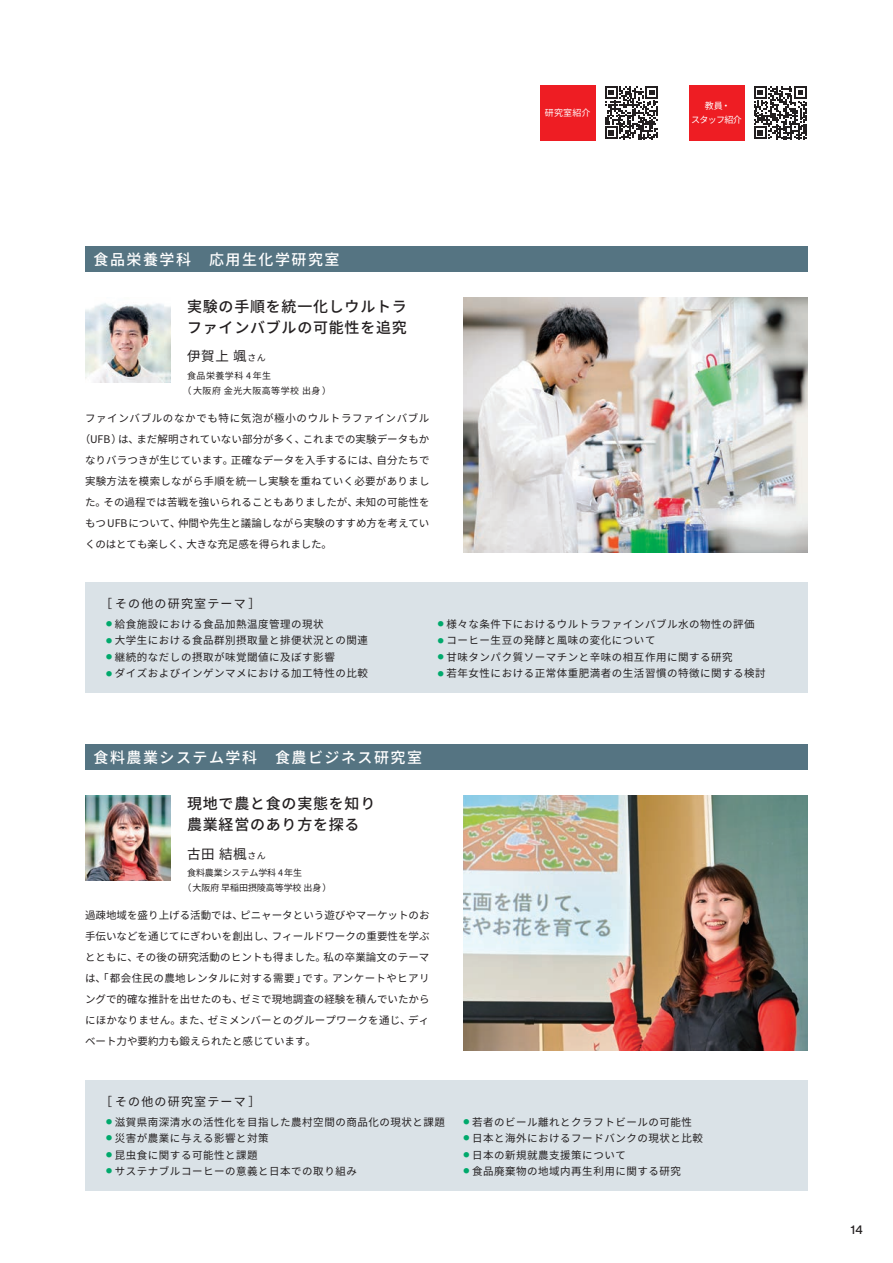
<style>
.page{position:relative;width:893px;height:1263px;background:#fff}
.page>*{position:absolute;margin:0;border:0;box-sizing:border-box;transform-origin:0 0}
.t1{font:500 15px/21px "Noto Sans CJ Kjp";letter-spacing:.05em;color:#231f20}
.t2{font:500 15px "Noto Sans CJ Kjp";letter-spacing:.1em;color:#fff}
.t3{font:13.5px "Noto Sans CJ Kjp";letter-spacing:.05em;color:#231f20}
.t4{font:12px "Noto Sans CJ Kjp";letter-spacing:.1em;color:#231f20}
.t5{font:500 12px "Helvetica Now Display";color:#231f20}
.t6{font:10.5px/21px "Noto Sans CJ Kjp";letter-spacing:.05em;color:#231f20;text-align:justify}
.t7{font:10.5px "Noto Sans CJ Kjp";letter-spacing:.01em;color:#231f20}
.t8{font:10.5px "Noto Sans CJ Kjp";letter-spacing:.005em;color:#231f20}
.t9{font:10.5px "Noto Sans CJ Kjp";letter-spacing:-.005em;color:#231f20}
.t10{font:10.5px "Noto Sans CJ Kjp";letter-spacing:.025em;color:#231f20}
.t11{font:10.5px "Noto Sans CJ Kjp";letter-spacing:-.01em;color:#231f20}
.t12{font:9px/15px "Noto Sans CJ Kjp";letter-spacing:-.01em;color:#231f20}
.t13{font:9px/15px "Noto Sans CJ Kjp";letter-spacing:.05em;color:#231f20}
.t14{font:9px/13.5px "Noto Sans CJ Kjp";letter-spacing:-.075em;color:#fff;text-align:center}
.t15{font:9px "Noto Sans CJ Kjp";letter-spacing:-.035em;color:#fff}
.s1{font-size:9px}
</style>
<div class="page">
<div style="left:85px;top:247px;width:723px;height:25px;background:#557482"></div>
<img style="left:463px;top:298px;width:345px;height:255px">
<div style="left:85px;top:744px;width:723px;height:26px;background:#557482"></div>
<div style="left:85px;top:583px;width:723px;height:110px;background:#dae2e7"></div>
<div style="left:85px;top:1080px;width:723px;height:111px;background:#dae2e7"></div>
<svg style="left:754px;top:86px;width:53px;height:53px"></svg>
<div style="left:689px;top:85px;width:55px;height:55px;background:#ee1d23"></div>
<svg style="left:605px;top:86px;width:53px;height:53px"></svg>
<div style="left:540px;top:85px;width:55px;height:55px;background:#ee1d23"></div>
<img style="left:85px;top:303px;width:85px;height:80px">
<img style="left:85px;top:795px;width:85px;height:85px">
<img style="left:463px;top:795px;width:345px;height:255px">
<p class="t15" style="left:545px;top:108px;width:47px">研究室紹介</p>
<p class="t14" style="left:691px;top:99px;width:52px">教員・<br>スタッフ紹介</p>
<h1 class="t2" style="left:94px;top:251px;width:248px">食品栄養学科　応用生化学研究室</h1>
<h1 class="t1" style="left:187px;top:296px;width:221px">実験の手順を統一化しウルトラファインバブルの可能性を追究</h1>
<p class="t3" style="left:187px;top:349px;width:80px">伊賀上 颯<span class="s1">さん</span></p>
<p class="t13" style="left:183px;top:368px;width:150px;text-indent:4px">食品栄養学科 4 年生<br>（大阪府 金光大阪高等学校 出身）</p>
<p class="t6" style="left:85px;top:408px;width:346px">ファインバブルのなかでも特に気泡が極小のウルトラファインバブル</p>
<p class="t8" style="left:80px;top:433px;width:351px">（UFB）は、まだ解明されていない部分が多く、これまでの実験データもか</p>
<p class="t7" style="left:85px;top:454px;width:346px">なりバラつきが生じています。正確なデータを入手するには、自分たちで</p>
<p class="t10" style="left:85px;top:475px;width:346px">実験方法を模索しながら手順を統一し実験を重ねていく必要がありまし</p>
<p class="t7" style="left:85px;top:496px;width:346px">た。その過程では苦戦を強いられることもありましたが、未知の可能性を</p>
<p class="t9" style="left:85px;top:517px;width:346px">もつ UFB について、仲間や先生と議論しながら実験のすすめ方を考えてい</p>
<p class="t11" style="left:85px;top:538px;width:248px">くのはとても楽しく、大きな充足感を得られました。</p>
<p class="t4" style="left:100px;top:597px;width:162px">［その他の研究室テーマ］</p>
<p class="t6" style="left:106px;top:614px;width:219px"><sup>●</sup> 給食施設における食品加熱温度管理の現状</p>
<p class="t6" style="left:106px;top:630px;width:263px"><sup>●</sup> 大学生における食品群別摂取量と排便状況との関連</p>
<p class="t6" style="left:106px;top:647px;width:230px"><sup>●</sup> 継続的なだしの摂取が味覚閾値に及ぼす影響</p>
<p class="t6" style="left:106px;top:663px;width:263px"><sup>●</sup> ダイズおよびインゲンマメにおける加工特性の比較</p>
<p class="t6" style="left:438px;top:614px;width:318px"><sup>●</sup> 様々な条件下におけるウルトラファインバブル水の物性の評価</p>
<p class="t6" style="left:438px;top:630px;width:219px"><sup>●</sup> コーヒー生豆の発酵と風味の変化について</p>
<p class="t6" style="left:438px;top:647px;width:296px"><sup>●</sup> 甘味タンパク質ソーマチンと辛味の相互作用に関する研究</p>
<p class="t6" style="left:438px;top:663px;width:329px"><sup>●</sup> 若年女性における正常体重肥満者の生活習慣の特徴に関する検討</p>
<h1 class="t2" style="left:94px;top:749px;width:330px">食料農業システム学科　食農ビジネス研究室</h1>
<h1 class="t1" style="left:187px;top:794px;width:190px">現地で農と食の実態を知り農業経営のあり方を探る</h1>
<p class="t3" style="left:187px;top:846px;width:80px">古田 結楓<span class="s1">さん</span></p>
<p class="t12" style="left:183px;top:865px;width:150px;text-indent:4px">食料農業システム学科 4 年生<br>（大阪府 早稲田摂陵高等学校 出身）</p>
<p class="t6" style="left:85px;top:905px;width:346px">過疎地域を盛り上げる活動では、ピニャータという遊びやマーケットのお手伝いなどを通じてにぎわいを創出し、フィールドワークの重要性を学ぶとともに、その後の研究活動のヒントも得ました。私の卒業論文のテーマは、｢都会住民の農地レンタルに対する需要｣です。アンケートやヒアリングで的確な推計を出せたのも、ゼミで現地調査の経験を積んでいたからにほかなりません。また、ゼミメンバーとのグループワークを通じ、ディベート力や要約力も鍛えられたと感じています。</p>
<p class="t4" style="left:100px;top:1094px;width:162px">［その他の研究室テーマ］</p>
<p class="t6" style="left:106px;top:1111px;width:340px"><sup>●</sup> 滋賀県南深清水の活性化を目指した農村空間の商品化の現状と課題</p>
<p class="t6" style="left:106px;top:1128px;width:164px"><sup>●</sup> 災害が農業に与える影響と対策</p>
<p class="t6" style="left:106px;top:1144px;width:153px"><sup>●</sup> 昆虫食に関する可能性と課題</p>
<p class="t6" style="left:106px;top:1161px;width:252px"><sup>●</sup> サステナブルコーヒーの意義と日本での取り組み</p>
<p class="t6" style="left:463px;top:1111px;width:230px"><sup>●</sup> 若者のビール離れとクラフトビールの可能性</p>
<p class="t6" style="left:463px;top:1128px;width:241px"><sup>●</sup> 日本と海外におけるフードバンクの現状と比較</p>
<p class="t6" style="left:463px;top:1144px;width:164px"><sup>●</sup> 日本の新規就農支援策について</p>
<p class="t6" style="left:463px;top:1161px;width:219px"><sup>●</sup> 食品廃棄物の地域内再生利用に関する研究</p>
<p class="t5" style="left:850px;top:1221px;width:14px">14</p>
</div>
